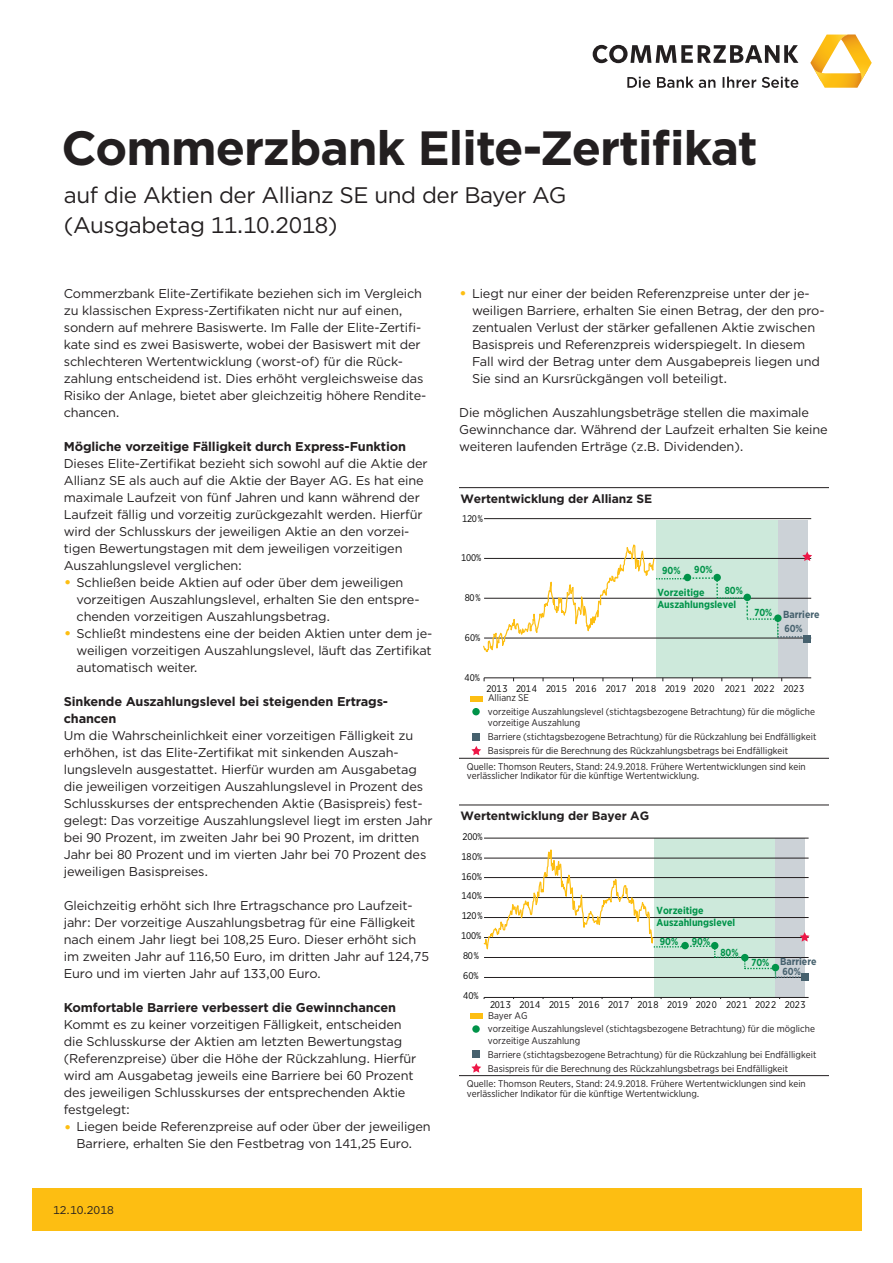
<style>
.page{position:relative;width:893px;height:1263px;background:#fff}
.page>*{position:absolute;margin:0;border:0;box-sizing:border-box;transform-origin:0 0}
.Headline_Titel_title{font:700 48px "Gotham";letter-spacing:-.02em;color:#231f20}
.Subheadline{font:22.5px "Gotham";letter-spacing:-.02em;color:#231f20}
.Copy{font:12.75px/17px "Gotham";letter-spacing:-.01em;color:#231f20}
.Zwischenheadline_II{font:700 12.75px/17px "Gotham";letter-spacing:-.01em;color:#231f20}
.t1{font:700 12.15px "Gotham";letter-spacing:-.01em;color:#231f20}
.Rubrizierung_categor{font:11.25px "Gotham";color:#231f20}
.t2{font:700 10.2px/12.3px "Gotham Narrow";color:#009349}
.t3{font:700 10.2px "Gotham Narrow";color:#46616e}
.t4{font:700 10.2px "Gotham Narrow";color:#009349;scale:.9 1}
.t5{font:700 10.2px "Gotham Narrow";color:#46616e;scale:.9 1}
.t6{font:9.6px/11.6px "Gotham Narrow";color:#231f20}
.t7{font:9.6px "Gotham Narrow";color:#000001}
.s1{font-size:16.5px;color:#fdbe12}
.s2{color:#009349}
</style>
<div class="page">
<svg style="left:593px;top:45px;width:205px;height:18px"></svg>
<svg style="left:810px;top:35px;width:62px;height:53px"></svg>
<svg style="left:627px;top:77px;width:171px;height:11px"></svg>
<div style="left:32px;top:1188px;width:829px;height:43px;background:#fdbe12"></div>
<div style="left:656px;top:520px;width:138px;height:157px;background:#cde9db"></div>
<div style="left:778px;top:520px;width:29px;height:157px;background:#ccd2d7"></div>
<div style="left:470px;top:696px;width:13px;height:5px;background:#fdbe12"></div>
<div style="left:472px;top:708px;width:8px;height:7px;background:#009349;border-radius:50%"></div>
<div style="left:472px;top:733px;width:8px;height:7px;background:#46616e"></div>
<hr style="left:459px;top:758px;width:370px;height:1px;background:#231f20">
<hr style="left:459px;top:487px;width:370px;height:1px;background:#231f20">
<svg style="left:471px;top:746px;width:10px;height:9px"></svg>
<hr style="left:484px;top:518px;width:327px;height:1px;background:#231f20">
<hr style="left:484px;top:678px;width:327px;height:1px;background:#231f20">
<svg style="left:483px;top:541px;width:329px;height:125px"></svg>
<div style="left:654px;top:838px;width:137px;height:159px;background:#cde9db"></div>
<div style="left:776px;top:838px;width:29px;height:159px;background:#ccd2d7"></div>
<div style="left:802px;top:973px;width:7px;height:8px;background:#46616e"></div>
<div style="left:470px;top:1013px;width:13px;height:6px;background:#fdbe12"></div>
<div style="left:472px;top:1025px;width:8px;height:8px;background:#009349;border-radius:50%"></div>
<div style="left:472px;top:1050px;width:8px;height:7px;background:#46616e"></div>
<hr style="left:459px;top:1075px;width:370px;height:1px;background:#231f20">
<hr style="left:459px;top:805px;width:370px;height:1px;background:#231f20">
<svg style="left:471px;top:1063px;width:10px;height:10px"></svg>
<hr style="left:484px;top:997px;width:325px;height:1px;background:#231f20">
<svg style="left:483px;top:837px;width:326px;height:141px"></svg>
<p class="Headline_Titel_title" style="left:62px;top:117px;width:698px">Commerzbank Elite-Zertifikat</p>
<p class="Subheadline" style="left:64px;top:181px;width:504px">auf die Aktien der Allianz SE und der Bayer AG</p>
<p class="Subheadline" style="left:64px;top:211px;width:275px">(Ausgabetag 11.10.2018)</p>
<p class="Copy" style="left:64px;top:284px;width:362px">Commerzbank Elite-Zertifikate beziehen sich im Vergleich zu klassischen Express-Zertifikaten nicht nur auf einen, sondern auf mehrere Basiswerte. Im Falle der Elite-Zertifi&shy;kate sind es zwei Basiswerte, wobei der Basiswert mit der schlechteren Wertentwicklung (worst-of) für die Rück&shy;zahlung entscheidend ist. Dies erhöht vergleichsweise das Risiko der Anlage, bietet aber gleichzeitig höhere Rendite&shy;chancen.</p>
<p class="Zwischenheadline_II" style="left:64px;top:438px;width:344px">Mögliche vorzeitige Fälligkeit durch Express-Funktion</p>
<p class="Copy" style="left:64px;top:454px;width:365px">Dieses Elite-Zertifikat bezieht sich sowohl auf die Aktie der Allianz SE als auch auf die Aktie der Bayer AG. Es hat eine maximale Laufzeit von fünf Jahren und kann während der Laufzeit fällig und vorzeitig zurückgezahlt werden. Hierfür wird der Schlusskurs der jeweiligen Aktie an den vorzei&shy;tigen Bewertungstagen mit dem jeweiligen vorzeitigen Auszahlungslevel verglichen:</p>
<p class="Copy" style="left:77px;top:574px;width:345px;text-indent:-13px"><span class="s1">•</span> Schließen beide Aktien auf oder über dem jeweiligen vorzeitigen Auszahlungslevel, erhalten Sie den entspre&shy;chenden vorzeitigen Auszahlungsbetrag.</p>
<p class="Copy" style="left:77px;top:625px;width:357px;text-align:justify;text-indent:-13px"><span class="s1">•</span> Schließt mindestens eine der beiden Aktien unter dem je&shy;weiligen vorzeitigen Auszahlungslevel, läuft das Zertifikat automatisch weiter.</p>
<p class="Zwischenheadline_II" style="left:64px;top:693px;width:326px">Sinkende Auszahlungslevel bei steigenden Ertrags&shy;chancen</p>
<p class="Copy" style="left:64px;top:727px;width:370px">Um die Wahrscheinlichkeit einer vorzeitigen Fälligkeit zu erhöhen, ist das Elite-Zertifikat mit sinkenden Auszah&shy;lungsleveln ausgestattet. Hierfür wurden am Ausgabetag die jeweiligen vorzeitigen Auszahlungslevel in Prozent des Schlusskurses der entsprechenden Aktie (Basispreis) fest&shy;gelegt: Das vorzeitige Auszahlungslevel liegt im ersten Jahr bei 90 Prozent, im zweiten Jahr bei 90 Prozent, im dritten Jahr bei 80 Prozent und im vierten Jahr bei 70 Prozent des jeweiligen Basispreises.</p>
<p class="Copy" style="left:64px;top:897px;width:367px">Gleichzeitig erhöht sich Ihre Ertragschance pro Laufzeit&shy;jahr: Der vorzeitige Auszahlungsbetrag für eine Fälligkeit nach einem Jahr liegt bei 108,25 Euro. Dieser erhöht sich im zweiten Jahr auf 116,50 Euro, im dritten Jahr auf 124,75<br>Euro und im vierten Jahr auf 133,00 Euro.</p>
<p class="Zwischenheadline_II" style="left:64px;top:999px;width:334px">Komfortable Barriere verbessert die Gewinnchancen</p>
<p class="Copy" style="left:64px;top:1016px;width:354px">Kommt es zu keiner vorzeitigen Fälligkeit, entscheiden die Schlusskurse der Aktien am letzten Bewertungstag (Referenzpreise) über die Höhe der Rückzahlung. Hierfür wird am Ausgabetag jeweils eine Barriere bei 60 Prozent des jeweiligen Schlusskurses der entsprechenden Aktie festgelegt:</p>
<p class="Copy" style="left:64px;top:1118px;width:369px;text-align:center"><span class="s1">•</span> Liegen beide Referenzpreise auf oder über der jeweiligen<br>Barriere, erhalten Sie den Festbetrag von 141,25 Euro.</p>
<p class="Rubrizierung_categor" style="left:53px;top:1202px;width:62px">12.10.2018</p>
<p class="Copy" style="left:472px;top:284px;width:354px;text-indent:-13px"><span class="s1">•</span> Liegt nur einer der beiden Referenzpreise unter der je&shy;weiligen Barriere, erhalten Sie einen Betrag, der den pro&shy;zentualen Verlust der stärker gefallenen Aktie zwischen Basispreis und Referenzpreis widerspiegelt. In diesem Fall wird der Betrag unter dem Ausgabepreis liegen und Sie sind an Kursrückgängen voll beteiligt.</p>
<p class="Copy" style="left:459px;top:403px;width:370px">Die möglichen Auszahlungsbeträge stellen die maximale<br>Gewinnchance dar. Während der Laufzeit erhalten Sie keine weiteren laufenden Erträge (z.B. Dividenden).</p>
<p class="t1" style="left:460px;top:491px;width:193px">Wertentwicklung der Allianz SE</p>
<p class="t7" style="left:462px;top:512px;width:22px">120%</p>
<p class="t7" style="left:461px;top:552px;width:22px">100%</p>
<p class="t7" style="left:465px;top:592px;width:17px">80%</p>
<p class="t7" style="left:465px;top:632px;width:17px">60%</p>
<p class="t7" style="left:465px;top:671px;width:17px">40%</p>
<p class="t4" style="left:694px;top:563px;width:22px">90%</p>
<p class="t2" style="left:657px;top:586px;width:80px">Vorzeitige<br>Auszahlungslevel</p>
<p class="t4" style="left:662px;top:563px;width:22px">90%</p>
<p class="t4" style="left:725px;top:584px;width:22px">80%</p>
<p class="t3" style="left:754px;top:608px;width:67px"><sup>70%</sup> Barriere</p>
<p class="t5" style="left:784px;top:622px;width:22px">60%</p>
<p class="t7" style="left:486px;top:683px;width:319px">2013 2014 2015 2016 2017 2018 2019 2020 2021 2022 2023</p>
<p class="t6" style="left:488px;top:692px;width:42px">Allianz SE</p>
<p class="t6" style="left:488px;top:705px;width:329px">vorzeitige Auszahlungslevel (stichtagsbezogene Betrachtung) für die mögliche vorzeitige Auszahlung</p>
<p class="t6" style="left:488px;top:731px;width:330px">Barriere (stichtagsbezogene Betrachtung) für die Rückzahlung bei Endfälligkeit</p>
<p class="t6" style="left:467px;top:761px;width:340px;line-height:9.6px">Quelle: Thomson Reuters, Stand: 24.9.2018. Frühere Wertentwicklungen sind kein verlässlicher Indikator für die künftige Wertentwicklung.</p>
<p class="t6" style="left:488px;top:745px;width:302px">Basispreis für die Berechnung des Rückzahlungsbetrags bei Endfälligkeit</p>
<p class="t1" style="left:460px;top:808px;width:190px">Wertentwicklung der Bayer AG</p>
<p class="t7" style="left:463px;top:830px;width:22px">200%</p>
<p class="t7" style="left:462px;top:850px;width:22px">180%</p>
<p class="t7" style="left:461px;top:870px;width:22px">160%</p>
<p class="t7" style="left:461px;top:890px;width:22px">140%</p>
<p class="t7" style="left:462px;top:910px;width:22px">120%</p>
<p class="t7" style="left:461px;top:930px;width:22px">100%</p>
<p class="t7" style="left:463px;top:950px;width:17px">80%</p>
<p class="t7" style="left:463px;top:970px;width:17px">60%</p>
<p class="t7" style="left:463px;top:990px;width:17px">40%</p>
<p class="t2" style="left:656px;top:904px;width:80px">Vorzeitige<br>Auszahlungslevel</p>
<p class="t4" style="left:660px;top:935px;width:22px">90%</p>
<p class="t4" style="left:692px;top:935px;width:22px">90%</p>
<p class="t4" style="left:720px;top:945px;width:22px">80%</p>
<p class="t3" style="left:751px;top:955px;width:67px"><span class="s2">70%</span> Barriere</p>
<p class="t5" style="left:782px;top:965px;width:22px">60%</p>
<p class="t7" style="left:490px;top:999px;width:317px">2013 2014 2015 2016 2017 2018 2019 2020 2021 2022 2023</p>
<p class="t6" style="left:488px;top:1009px;width:41px">Bayer AG</p>
<p class="t6" style="left:488px;top:1023px;width:329px">vorzeitige Auszahlungslevel (stichtagsbezogene Betrachtung) für die mögliche vorzeitige Auszahlung</p>
<p class="t6" style="left:488px;top:1048px;width:330px">Barriere (stichtagsbezogene Betrachtung) für die Rückzahlung bei Endfälligkeit</p>
<p class="t6" style="left:467px;top:1079px;width:340px;line-height:9.6px">Quelle: Thomson Reuters, Stand: 24.9.2018. Frühere Wertentwicklungen sind kein verlässlicher Indikator für die künftige Wertentwicklung.</p>
<p class="t6" style="left:488px;top:1062px;width:302px">Basispreis für die Berechnung des Rückzahlungsbetrags bei Endfälligkeit</p>
</div>
